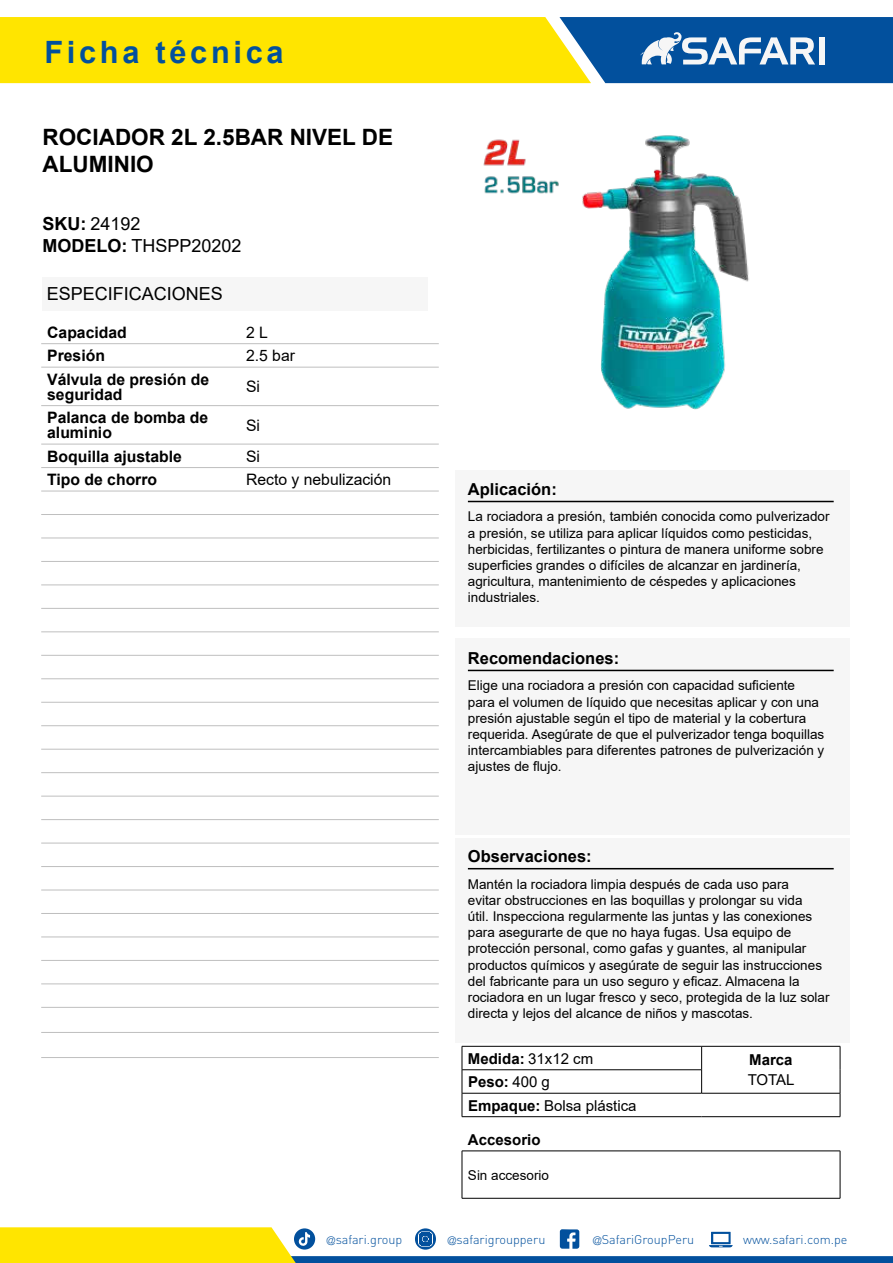
<style>
.page{position:relative;width:893px;height:1263px;background:#fff}
.page>*{position:absolute;margin:0;border:0;box-sizing:border-box;transform-origin:0 0}
.t1{font:700 30.75px "Arial";letter-spacing:.12em;color:#02509d}
.t2{font:700 22.5px/27px "Arial";color:#000}
.t3{font:18px/21.9px "Arial";color:#000}
.t4{font:700 16.5px "Arial";color:#000}
.t5{font:700 15.75px/15px "Arial";color:#000}
.t6{font:15.75px "Arial";color:#000}
.t7{font:700 15px "Arial";color:#000}
.t8{font:15px "Arial";color:#000}
.t9{font:13.5px/16.2px "Arial";color:#000}
.t10{font:300 12.6px "DIN";color:#02509d}
.s1{font-weight:700}
.s2{font-weight:400}
.s3{font-family:"Helvetica LT Std";font-stretch:condensed;font-size:11.25px}
</style>
<div class="page">
<svg style="left:0;top:1227px;width:893px;height:36px"></svg>
<svg style="left:0;top:17px;width:893px;height:66px"></svg>
<div style="left:819px;top:37px;width:6px;height:27px;background:#f6f6f6"></div>
<div style="left:455px;top:470px;width:395px;height:157px;background:#f6f6f6"></div>
<hr style="left:468px;top:501px;width:366px;height:1px;background:#000">
<div style="left:455px;top:638px;width:395px;height:196px;background:#f6f6f6"></div>
<hr style="left:468px;top:670px;width:366px;height:1px;background:#000">
<div style="left:455px;top:838px;width:395px;height:204px;background:#f6f6f6"></div>
<hr style="left:468px;top:868px;width:366px;height:1px;background:#000">
<hr style="left:462px;top:1151px;width:378px;height:1px;background:#000">
<hr style="left:462px;top:1151px;width:1px;height:47px;background:#000">
<hr style="left:840px;top:1151px;width:1px;height:47px;background:#000">
<hr style="left:462px;top:1198px;width:378px;height:1px;background:#000">
<hr style="left:41px;top:343px;width:199px;height:1px;background:#bfbfbf">
<hr style="left:240px;top:343px;width:199px;height:1px;background:#bfbfbf">
<hr style="left:41px;top:1057px;width:199px;height:1px;background:#bfbfbf">
<hr style="left:240px;top:1057px;width:199px;height:1px;background:#bfbfbf">
<hr style="left:41px;top:367px;width:199px;height:1px;background:#bfbfbf">
<hr style="left:240px;top:367px;width:199px;height:1px;background:#bfbfbf">
<hr style="left:41px;top:405px;width:199px;height:1px;background:#bfbfbf">
<hr style="left:240px;top:405px;width:199px;height:1px;background:#bfbfbf">
<hr style="left:41px;top:444px;width:199px;height:1px;background:#bfbfbf">
<hr style="left:240px;top:444px;width:199px;height:1px;background:#bfbfbf">
<hr style="left:41px;top:467px;width:199px;height:1px;background:#bfbfbf">
<hr style="left:240px;top:467px;width:199px;height:1px;background:#bfbfbf">
<hr style="left:41px;top:491px;width:199px;height:1px;background:#bfbfbf">
<hr style="left:240px;top:491px;width:199px;height:1px;background:#bfbfbf">
<hr style="left:41px;top:514px;width:199px;height:1px;background:#bfbfbf">
<hr style="left:240px;top:514px;width:199px;height:1px;background:#bfbfbf">
<hr style="left:41px;top:538px;width:199px;height:1px;background:#bfbfbf">
<hr style="left:240px;top:538px;width:199px;height:1px;background:#bfbfbf">
<hr style="left:41px;top:561px;width:199px;height:1px;background:#bfbfbf">
<hr style="left:240px;top:561px;width:199px;height:1px;background:#bfbfbf">
<hr style="left:41px;top:585px;width:199px;height:1px;background:#bfbfbf">
<hr style="left:240px;top:585px;width:199px;height:1px;background:#bfbfbf">
<hr style="left:41px;top:608px;width:199px;height:1px;background:#bfbfbf">
<hr style="left:240px;top:608px;width:199px;height:1px;background:#bfbfbf">
<hr style="left:41px;top:632px;width:199px;height:1px;background:#bfbfbf">
<hr style="left:240px;top:632px;width:199px;height:1px;background:#bfbfbf">
<hr style="left:41px;top:655px;width:199px;height:1px;background:#bfbfbf">
<hr style="left:240px;top:655px;width:199px;height:1px;background:#bfbfbf">
<hr style="left:41px;top:678px;width:199px;height:1px;background:#bfbfbf">
<hr style="left:240px;top:678px;width:199px;height:1px;background:#bfbfbf">
<hr style="left:41px;top:702px;width:199px;height:1px;background:#bfbfbf">
<hr style="left:240px;top:702px;width:199px;height:1px;background:#bfbfbf">
<hr style="left:41px;top:725px;width:199px;height:1px;background:#bfbfbf">
<hr style="left:240px;top:725px;width:199px;height:1px;background:#bfbfbf">
<hr style="left:41px;top:749px;width:199px;height:1px;background:#bfbfbf">
<hr style="left:240px;top:749px;width:199px;height:1px;background:#bfbfbf">
<hr style="left:41px;top:772px;width:199px;height:1px;background:#bfbfbf">
<hr style="left:240px;top:772px;width:199px;height:1px;background:#bfbfbf">
<hr style="left:41px;top:796px;width:199px;height:1px;background:#bfbfbf">
<hr style="left:240px;top:796px;width:199px;height:1px;background:#bfbfbf">
<hr style="left:41px;top:819px;width:199px;height:1px;background:#bfbfbf">
<hr style="left:240px;top:819px;width:199px;height:1px;background:#bfbfbf">
<hr style="left:41px;top:843px;width:199px;height:1px;background:#bfbfbf">
<hr style="left:240px;top:843px;width:199px;height:1px;background:#bfbfbf">
<hr style="left:41px;top:866px;width:199px;height:1px;background:#bfbfbf">
<hr style="left:240px;top:866px;width:199px;height:1px;background:#bfbfbf">
<hr style="left:41px;top:890px;width:199px;height:1px;background:#bfbfbf">
<hr style="left:240px;top:890px;width:199px;height:1px;background:#bfbfbf">
<hr style="left:41px;top:913px;width:199px;height:1px;background:#bfbfbf">
<hr style="left:240px;top:913px;width:199px;height:1px;background:#bfbfbf">
<hr style="left:41px;top:937px;width:199px;height:1px;background:#bfbfbf">
<hr style="left:240px;top:937px;width:199px;height:1px;background:#bfbfbf">
<hr style="left:41px;top:960px;width:199px;height:1px;background:#bfbfbf">
<hr style="left:240px;top:960px;width:199px;height:1px;background:#bfbfbf">
<hr style="left:41px;top:984px;width:199px;height:1px;background:#bfbfbf">
<hr style="left:240px;top:984px;width:199px;height:1px;background:#bfbfbf">
<hr style="left:41px;top:1007px;width:199px;height:1px;background:#bfbfbf">
<hr style="left:240px;top:1007px;width:199px;height:1px;background:#bfbfbf">
<hr style="left:41px;top:1032px;width:199px;height:1px;background:#bfbfbf">
<hr style="left:240px;top:1032px;width:199px;height:1px;background:#bfbfbf">
<img style="left:483px;top:135px;width:266px;height:275px">
<div style="left:43px;top:277px;width:385px;height:33px;background:#f6f6f6"></div>
<hr style="left:462px;top:1069px;width:239px;height:1px;background:#000">
<hr style="left:462px;top:1093px;width:240px;height:1px;background:#000">
<hr style="left:702px;top:1093px;width:138px;height:1px;background:#000">
<hr style="left:462px;top:1046px;width:240px;height:1px;background:#000">
<hr style="left:702px;top:1046px;width:138px;height:1px;background:#000">
<svg style="left:701px;top:1046px;width:1px;height:47px"></svg>
<svg style="left:462px;top:1046px;width:1px;height:70px"></svg>
<svg style="left:840px;top:1046px;width:1px;height:70px"></svg>
<hr style="left:462px;top:1116px;width:240px;height:1px;background:#000">
<hr style="left:702px;top:1116px;width:138px;height:1px;background:#000">
<h1 class="t1" style="left:44px;top:34px;width:241px">Ficha técnica</h1>
<h2 class="t2" style="left:43px;top:126px;width:352px">ROCIADOR 2L 2.5BAR NIVEL DE<br>ALUMINIO</h2>
<h3 class="t3" style="left:43px;top:213px;width:201px"><span class="s1">SKU:</span> 24192<br><span class="s1">MODELO:</span> THSPP20202</h3>
<h3 class="t3" style="left:47px;top:282px;width:178px">ESPECIFICACIONES</h3>
<p class="t5" style="left:47px;top:326px;width:81px">Capacidad</p>
<p class="t6" style="left:246px;top:326px;width:23px">2 L</p>
<p class="t5" style="left:47px;top:350px;width:59px">Presión</p>
<p class="t6" style="left:246px;top:350px;width:51px">2.5 bar</p>
<p class="t5" style="left:47px;top:373px;width:163px">Válvula de presión de seguridad</p>
<p class="t6" style="left:246px;top:381px;width:16px">Si</p>
<p class="t5" style="left:47px;top:411px;width:163px">Palanca de bomba de aluminio</p>
<p class="t6" style="left:246px;top:419px;width:16px">Si</p>
<p class="t5" style="left:47px;top:450px;width:136px">Boquilla ajustable</p>
<p class="t6" style="left:246px;top:450px;width:16px">Si</p>
<p class="t5" style="left:47px;top:473px;width:111px">Tipo de chorro</p>
<p class="t6" style="left:246px;top:469px;width:147px">Recto y nebulización</p>
<p class="t4" style="left:468px;top:483px;width:90px">Aplicación:</p>
<p class="t9" style="left:468px;top:510px;width:363px">La rociadora a presión, también conocida como pulverizador a presión, se utiliza para aplicar líquidos como pesticidas, herbicidas, fertilizantes o pintura de manera uniforme sobre superficies grandes o difíciles de alcanzar en jardinería, agricultura, mantenimiento de céspedes y aplicaciones industriales.</p>
<p class="t4" style="left:468px;top:652px;width:153px">Recomendaciones:</p>
<p class="t9" style="left:468px;top:677px;width:358px">Elige una rociadora a presión con capacidad suficiente para el volumen de líquido que necesitas aplicar y con una presión ajustable según el tipo de material y la cobertura requerida. Asegúrate de que el pulverizador tenga boquillas intercambiables para diferentes patrones de pulverización y ajustes de flujo.</p>
<p class="t4" style="left:468px;top:850px;width:125px">Observaciones:</p>
<p class="t9" style="left:468px;top:877px;width:363px">Mantén la rociadora limpia después de cada uso para<br>evitar obstrucciones en las boquillas y prolongar su vida<br>útil. Inspecciona regularmente las juntas y las conexiones para asegurarte de que no haya fugas. Usa equipo de protección personal, como gafas y guantes, al manipular productos químicos y asegúrate de seguir las instrucciones del fabricante para un uso seguro y eficaz. Almacena la rociadora en un lugar fresco y seco, protegida de la luz solar directa y lejos del alcance de niños y mascotas.</p>
<p class="t7" style="left:468px;top:1053px;width:127px">Medida: <span class="s2">31x12 cm</span></p>
<p class="t7" style="left:749px;top:1054px;width:45px">Marca</p>
<p class="t7" style="left:468px;top:1076px;width:83px">Peso: <span class="s2">400 g</span></p>
<p class="t8" style="left:748px;top:1074px;width:48px">TOTAL</p>
<p class="t8" style="left:468px;top:1100px;width:170px"><span class="s1">Empaque:</span> Bolsa plástica</p>
<p class="t7" style="left:468px;top:1134px;width:74px">Accesorio</p>
<p class="t9" style="left:468px;top:1168px;width:83px">Sin accesorio</p>
<p class="t10" style="left:327px;top:1234px;width:77px"><span class="s3">@</span>safari.group</p>
<p class="t10" style="left:448px;top:1234px;width:99px"><span class="s3">@</span>safarigroupperu</p>
<p class="t10" style="left:593px;top:1234px;width:103px"><span class="s3">@</span>SafariGroupPeru</p>
<p class="t10" style="left:743px;top:1234px;width:106px">www.safari.com.pe</p>
</div>
